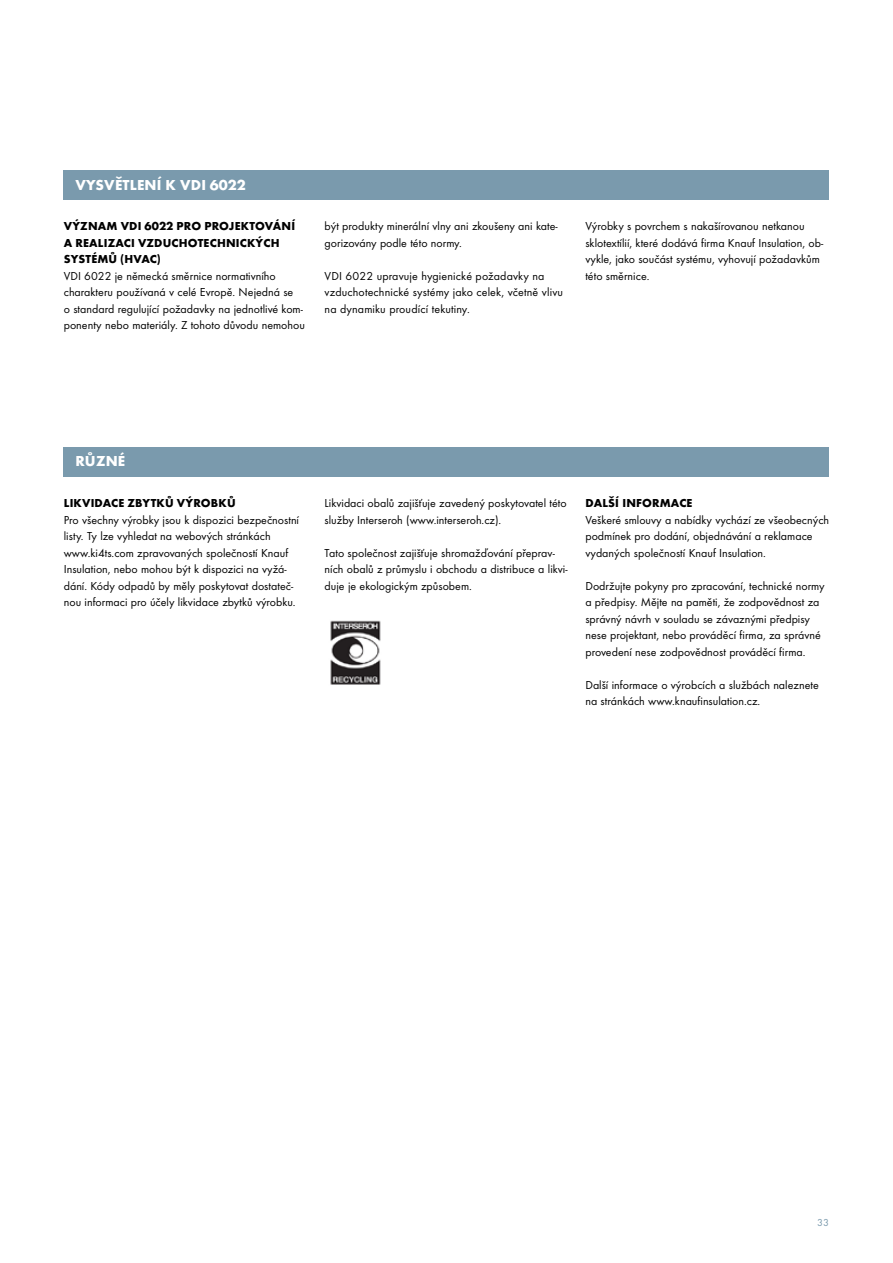
<style>
.page{position:relative;width:893px;height:1263px;background:#fff}
.page>*{position:absolute;margin:0;border:0;box-sizing:border-box;transform-origin:0 0}
.t1{font:700 15px "Futura TOT";letter-spacing:.015em;color:#fff}
.t2{font:12px/16.5px "Futura TOT";color:#000}
.t3{font:700 12px/16.5px "Futura TOT";letter-spacing:.015em;color:#000}
.t4{font:10.5px "Futura TOT";color:#7a9aad}
</style>
<div class="page">
<div style="left:64px;top:170px;width:765px;height:30px;background:#7a9aad"></div>
<img style="left:330px;top:620px;width:51px;height:65px">
<div style="left:64px;top:447px;width:765px;height:30px;background:#7a9aad"></div>
<p class="t1" style="left:75px;top:175px;width:172px">VYSVĚTLENÍ K VDI 6022</p>
<p class="t3" style="left:64px;top:218px;width:233px">VÝZNAM VDI 6022 PRO PROJEKTOVÁNÍ<br>A REALIZACI VZDUCHOTECHNICKÝCH<br>SYSTÉMŮ (HVAC)</p>
<p class="t2" style="left:64px;top:268px;width:243px">VDI 6022 je německá směrnice normativního charakteru používaná v celé Evropě. Nejedná se<br>o standard regulující požadavky na jednotlivé kom&shy;ponenty nebo materiály. Z tohoto důvodu nemohou</p>
<p class="t2" style="left:325px;top:218px;width:235px">být produkty minerální vlny ani zkoušeny ani kate&shy;gorizovány podle této normy.</p>
<p class="t2" style="left:325px;top:268px;width:240px">VDI 6022 upravuje hygienické požadavky na vzduchotechnické systémy jako celek, včetně vlivu na dynamiku proudící tekutiny.</p>
<p class="t2" style="left:585px;top:218px;width:239px">Výrobky s povrchem s nakašírovanou netkanou sklotextílií, které dodává firma Knauf Insulation, ob&shy;vykle, jako součást systému, vyhovují požadavkům této směrnice.</p>
<p class="t1" style="left:75px;top:452px;width:51px">RŮZNÉ</p>
<p class="t3" style="left:64px;top:495px;width:173px">LIKVIDACE ZBYTKŮ VÝROBKŮ</p>
<p class="t2" style="left:64px;top:511px;width:237px">Pro všechny výrobky jsou k dispozici bezpečnostní listy. Ty lze vyhledat na webových stránkách www.ki4ts.com zpravovaných společností Knauf Insulation, nebo mohou být k dispozici na vyžá&shy;dání. Kódy odpadů by měly poskytovat dostateč&shy;nou informaci pro účely likvidace zbytků výrobku.</p>
<p class="t2" style="left:325px;top:495px;width:244px">Likvidaci obalů zajišťuje zavedený poskytovatel této služby Interseroh (www.interseroh.cz).</p>
<p class="t2" style="left:325px;top:544px;width:245px">Tato společnost zajišťuje shromažďování přeprav&shy;ních obalů z průmyslu i obchodu a distribuce a likvi&shy;duje je ekologickým způsobem.</p>
<p class="t3" style="left:585px;top:495px;width:108px">DALŠÍ INFORMACE</p>
<p class="t2" style="left:585px;top:511px;width:245px">Veškeré smlouvy a nabídky vychází ze všeobecných podmínek pro dodání, objednávání a reklamace vydaných společností Knauf Insulation.</p>
<p class="t2" style="left:585px;top:577px;width:241px">Dodržujte pokyny pro zpracování, technické normy a předpisy. Mějte na paměti, že zodpovědnost za správný návrh v souladu se závaznými předpisy nese projektant, nebo prováděcí firma, za správné provedení nese zodpovědnost prováděcí firma.</p>
<p class="t2" style="left:585px;top:676px;width:235px">Další informace o výrobcích a službách naleznete na stránkách www.knaufinsulation.cz.</p>
<p class="t4" style="left:817px;top:1216px;width:13px">33</p>
</div>
